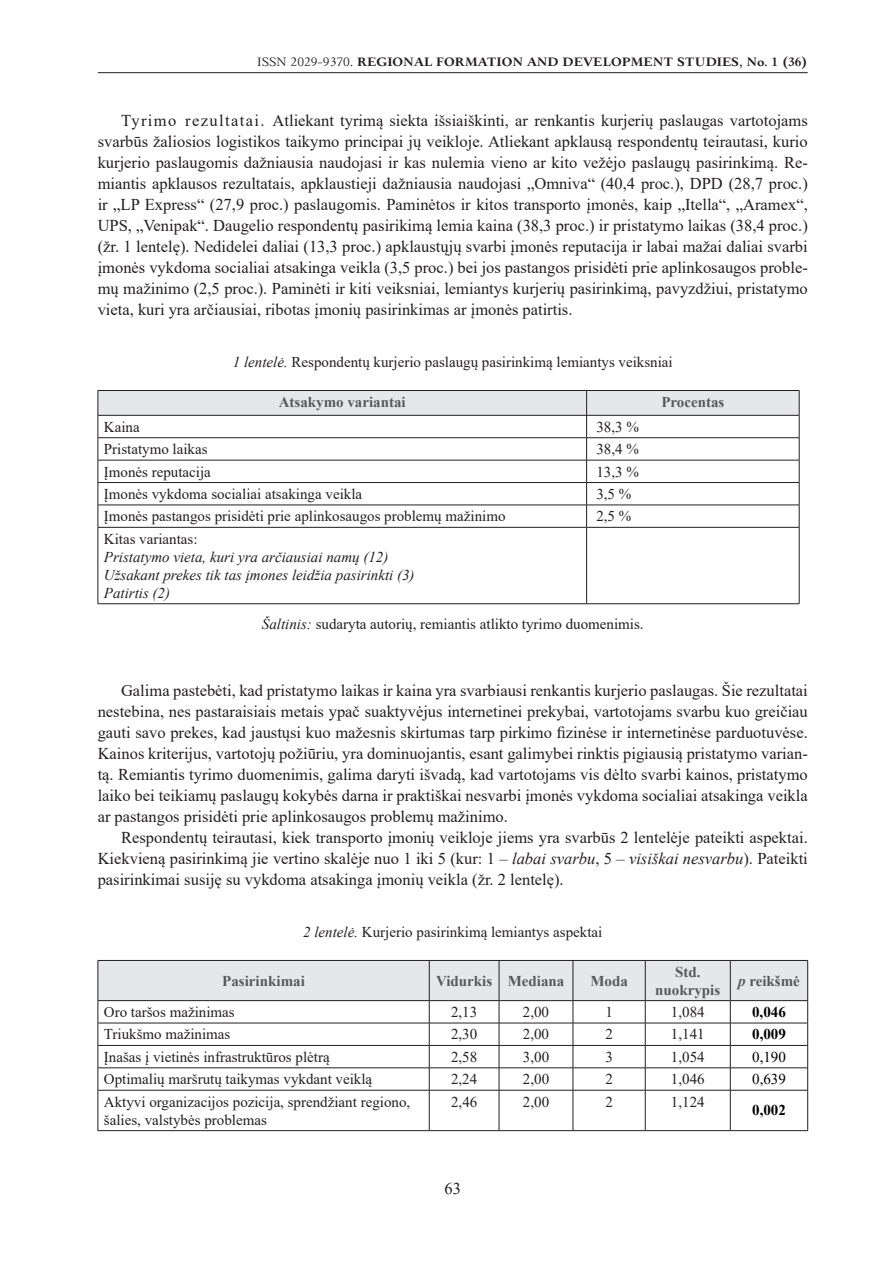
<style>
.page{position:relative;width:893px;height:1263px;background:#fff}
.page>*{position:absolute;margin:0;border:0;box-sizing:border-box;transform-origin:0 0}
.t1{font:16.5px/21px "Times New Roman";color:#231f20;text-align:justify}
.t2{font:15px/18px "Times New Roman";color:#231f20}
.t3{font:italic 15px/18px "Times New Roman";color:#231f20}
.t4{font:700 15px/18px "Times New Roman";color:#57585a;text-align:center}
.t5{font:700 15px "Times New Roman";color:#000002}
.t6{font:15px "Times New Roman";color:#000002}
.t7{font:700 13.5px "Palemonas";color:#231f20}
.s1{font-weight:400}
.s2{font-style:italic}
</style>
<div class="page">
<hr style="left:98px;top:72px;width:710px;height:1px;background:#231f20">
<svg style="left:98px;top:390px;width:702px;height:137px"></svg>
<hr style="left:98px;top:527px;width:489px;height:1px;background:#231f20">
<hr style="left:98px;top:527px;width:1px;height:76px;background:#231f20">
<hr style="left:587px;top:527px;width:212px;height:1px;background:#231f20">
<hr style="left:586px;top:527px;width:1px;height:76px;background:#231f20">
<hr style="left:799px;top:527px;width:1px;height:76px;background:#231f20">
<hr style="left:98px;top:603px;width:489px;height:1px;background:#231f20">
<hr style="left:587px;top:603px;width:212px;height:1px;background:#231f20">
<svg style="left:98px;top:960px;width:710px;height:130px"></svg>
<hr style="left:98px;top:1090px;width:331px;height:1px;background:#231f20">
<hr style="left:98px;top:1090px;width:1px;height:40px;background:#231f20">
<hr style="left:429px;top:1090px;width:70px;height:1px;background:#231f20">
<hr style="left:429px;top:1090px;width:1px;height:40px;background:#231f20">
<hr style="left:499px;top:1090px;width:74px;height:1px;background:#231f20">
<hr style="left:499px;top:1090px;width:1px;height:40px;background:#231f20">
<hr style="left:573px;top:1090px;width:72px;height:1px;background:#231f20">
<hr style="left:573px;top:1090px;width:1px;height:40px;background:#231f20">
<hr style="left:645px;top:1090px;width:85px;height:1px;background:#231f20">
<hr style="left:645px;top:1090px;width:1px;height:40px;background:#231f20">
<hr style="left:730px;top:1090px;width:78px;height:1px;background:#231f20">
<hr style="left:730px;top:1090px;width:1px;height:40px;background:#231f20">
<hr style="left:807px;top:1090px;width:1px;height:40px;background:#231f20">
<hr style="left:98px;top:1130px;width:331px;height:1px;background:#231f20">
<hr style="left:429px;top:1130px;width:70px;height:1px;background:#231f20">
<hr style="left:499px;top:1130px;width:74px;height:1px;background:#231f20">
<hr style="left:573px;top:1130px;width:72px;height:1px;background:#231f20">
<hr style="left:645px;top:1130px;width:85px;height:1px;background:#231f20">
<hr style="left:730px;top:1130px;width:78px;height:1px;background:#231f20">
<p class="t7" style="left:257px;top:53px;width:552px"><span class="s1">ISSN 2029-9370.</span> REGIONAL FORMATION AND DEVELOPMENT STUDIES, NO. 1 (36)</p>
<p class="t1" style="left:98px;top:110px;width:712px;text-indent:23px">Tyrimo rezultatai. Atliekant tyrimą siekta išsiaiškinti, ar renkantis kurjerių paslaugas vartotojams svarbūs žaliosios logistikos taikymo principai jų veikloje. Atliekant apklausą respondentų teirautasi, kurio kurjerio paslaugomis dažniausia naudojasi ir kas nulemia vieno ar kito vežėjo paslaugų pasirinkimą. Re&shy;miantis apklausos rezultatais, apklaustieji dažniausia naudojasi „Omniva“ (40,4 proc.), DPD (28,7 proc.) ir „LP Express“ (27,9 proc.) paslaugomis. Paminėtos ir kitos transporto įmonės, kaip „Itella“, „Aramex“, UPS, „Venipak“. Daugelio respondentų pasirikimą lemia kaina (38,3 proc.) ir pristatymo laikas (38,4 proc.) (žr. 1 lentelę). Nedidelei daliai (13,3 proc.) apklaustųjų svarbi įmonės reputacija ir labai mažai daliai svarbi įmonės vykdoma socialiai atsakinga veikla (3,5 proc.) bei jos pastangos prisidėti prie aplinkosaugos proble&shy;mų mažinimo (2,5 proc.). Paminėti ir kiti veiksniai, lemiantys kurjerių pasirinkimą, pavyzdžiui, pristatymo vieta, kuri yra arčiausiai, ribotas įmonių pasirinkimas ar įmonės patirtis.</p>
<p class="t2" style="left:233px;top:353px;width:441px"><span class="s2">1 lentelė.</span> Respondentų kurjerio paslaugų pasirinkimą lemiantys veiksniai</p>
<p class="t4" style="left:279px;top:392px;width:129px">Atsakymo variantai</p>
<p class="t4" style="left:661px;top:392px;width:65px">Procentas</p>
<p class="t2" style="left:104px;top:417px;width:37px">Kaina</p>
<p class="t2" style="left:596px;top:417px;width:44px">38,3 %</p>
<p class="t2" style="left:104px;top:440px;width:105px">Pristatymo laikas</p>
<p class="t2" style="left:596px;top:440px;width:44px">38,4 %</p>
<p class="t2" style="left:104px;top:462px;width:109px">Įmonės reputacija</p>
<p class="t2" style="left:596px;top:462px;width:44px">13,3 %</p>
<p class="t2" style="left:104px;top:484px;width:260px">Įmonės vykdoma socialiai atsakinga veikla</p>
<p class="t2" style="left:596px;top:484px;width:36px">3,5 %</p>
<p class="t2" style="left:104px;top:507px;width:403px">Įmonės pastangos prisidėti prie aplinkosaugos problemų mažinimo</p>
<p class="t2" style="left:596px;top:507px;width:36px">2,5 %</p>
<p class="t2" style="left:104px;top:529px;width:95px">Kitas variantas:</p>
<p class="t3" style="left:104px;top:547px;width:312px">Pristatymo vieta, kuri yra arčiausiai namų (12)<br>Užsakant prekes tik tas įmones leidžia pasirinkti (3)<br>Patirtis (2)</p>
<p class="t2" style="left:262px;top:614px;width:383px"><span class="s2">Šaltinis:</span> sudaryta autorių, remiantis atlikto tyrimo duomenimis.</p>
<p class="t1" style="left:98px;top:680px;width:712px;text-indent:23px">Galima pastebėti, kad pristatymo laikas ir kaina yra svarbiausi renkantis kurjerio paslaugas. Šie rezultatai nestebina, nes pastaraisiais metais ypač suaktyvėjus internetinei prekybai, vartotojams svarbu kuo greičiau gauti savo prekes, kad jaustųsi kuo mažesnis skirtumas tarp pirkimo fizinėse ir internetinėse parduotuvėse.<br>Kainos kriterijus, vartotojų požiūriu, yra dominuojantis, esant galimybei rinktis pigiausią pristatymo varian&shy;tą. Remiantis tyrimo duomenimis, galima daryti išvadą, kad vartotojams vis dėlto svarbi kainos, pristatymo laiko bei teikiamų paslaugų kokybės darna ir praktiškai nesvarbi įmonės vykdoma socialiai atsakinga veikla ar pastangos prisidėti prie aplinkosaugos problemų mažinimo.</p>
<p class="t1" style="left:98px;top:827px;width:712px;text-indent:23px">Respondentų teirautasi, kiek transporto įmonių veikloje jiems yra svarbūs 2 lentelėje pateikti aspektai.<br>Kiekvieną pasirinkimą jie vertino skalėje nuo 1 iki 5 (kur: 1 – <span class="s2">labai svarbu</span>, 5 – <span class="s2">visiškai nesvarbu</span>). Pateikti pasirinkimai susiję su vykdoma atsakinga įmonių veikla (žr. 2 lentelę).</p>
<p class="t2" style="left:303px;top:923px;width:301px"><span class="s2">2 lentelė.</span> Kurjerio pasirinkimą lemiantys aspektai</p>
<p class="t4" style="left:222px;top:971px;width:84px">Pasirinkimai</p>
<p class="t4" style="left:436px;top:971px;width:130px">Vidurkis Mediana</p>
<p class="t4" style="left:590px;top:971px;width:39px">Moda</p>
<p class="t4" style="left:655px;top:962px;width:67px">Std. nuokrypis</p>
<p class="t4" style="left:738px;top:971px;width:63px"><span class="s2">p</span> reikšmė</p>
<p class="t2" style="left:104px;top:1002px;width:132px">Oro taršos mažinimas</p>
<p class="t2" style="left:451px;top:1002px;width:28px">2,13</p>
<p class="t2" style="left:523px;top:1002px;width:28px">2,00</p>
<p class="t2" style="left:605px;top:1002px;width:9px">1</p>
<p class="t2" style="left:671px;top:1002px;width:35px">1,084</p>
<p class="t5" style="left:752px;top:1001px;width:35px">0,046</p>
<p class="t2" style="left:104px;top:1025px;width:128px">Triukšmo mažinimas</p>
<p class="t2" style="left:451px;top:1025px;width:28px">2,30</p>
<p class="t2" style="left:523px;top:1025px;width:28px">2,00</p>
<p class="t2" style="left:605px;top:1025px;width:9px">2</p>
<p class="t2" style="left:671px;top:1025px;width:35px">1,141</p>
<p class="t5" style="left:752px;top:1023px;width:35px">0,009</p>
<p class="t2" style="left:104px;top:1047px;width:227px">Įnašas į vietinės infrastruktūros plėtrą</p>
<p class="t2" style="left:451px;top:1047px;width:28px">2,58</p>
<p class="t2" style="left:523px;top:1047px;width:28px">3,00</p>
<p class="t2" style="left:605px;top:1047px;width:9px">3</p>
<p class="t2" style="left:671px;top:1047px;width:35px">1,054</p>
<p class="t6" style="left:752px;top:1046px;width:35px">0,190</p>
<p class="t2" style="left:104px;top:1070px;width:270px">Optimalių maršrutų taikymas vykdant veiklą</p>
<p class="t2" style="left:451px;top:1070px;width:28px">2,24</p>
<p class="t2" style="left:523px;top:1070px;width:28px">2,00</p>
<p class="t2" style="left:605px;top:1070px;width:9px">2</p>
<p class="t2" style="left:671px;top:1070px;width:35px">1,046</p>
<p class="t6" style="left:752px;top:1068px;width:35px">0,639</p>
<p class="t2" style="left:104px;top:1092px;width:308px">Aktyvi organizacijos pozicija, sprendžiant regiono, šalies, valstybės problemas</p>
<p class="t2" style="left:451px;top:1092px;width:28px">2,46</p>
<p class="t2" style="left:523px;top:1092px;width:28px">2,00</p>
<p class="t2" style="left:605px;top:1092px;width:9px">2</p>
<p class="t2" style="left:671px;top:1092px;width:35px">1,124</p>
<p class="t5" style="left:752px;top:1100px;width:35px">0,002</p>
<p class="t1" style="left:444px;top:1178px;width:18px">63</p>
</div>
